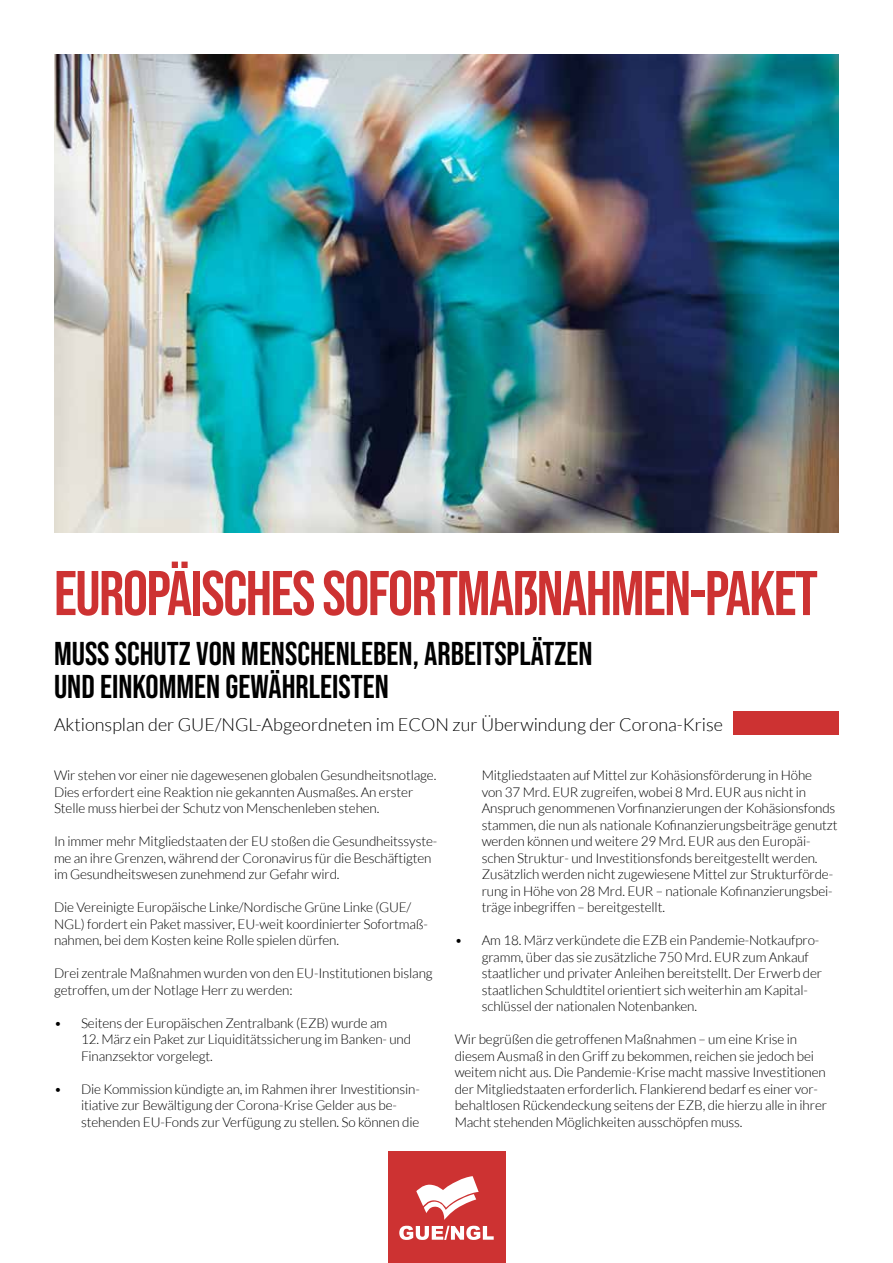
<style>
.page{position:relative;width:893px;height:1263px;background:#fff}
.page>*{position:absolute;margin:0;border:0;box-sizing:border-box;transform-origin:0 0}
.t1{font:63px "Bebas Neue";letter-spacing:-.025em;color:#cd3232}
.t2{font:33px/33px "Bebas Neue";color:#000}
.t3{font:300 18px "Lato";color:#000}
.t4{font:300 13.5px/16.5px "Lato";letter-spacing:-.01em;color:#000}
</style>
<div class="page">
<div style="left:388px;top:1152px;width:117px;height:111px;background:#cd3232"></div>
<svg style="left:416px;top:1176px;width:63px;height:44px"></svg>
<svg style="left:399px;top:1226px;width:95px;height:14px"></svg>
<img style="left:54px;top:54px;width:785px;height:478px">
<div style="left:733px;top:711px;width:105px;height:23px;background:#cd3232"></div>
<h1 class="t1" style="left:54px;top:558px;width:765px">EUROPÄISCHES SOFORTMAßNAHMEN-PAKET</h1>
<h2 class="t2" style="left:54px;top:636px;width:540px">MUSS SCHUTZ VON MENSCHENLEBEN, ARBEITSPLÄTZEN<br>UND EINKOMMEN GEWÄHRLEISTEN</h2>
<h3 class="t3" style="left:54px;top:714px;width:671px">Aktionsplan der GUE/NGL-Abgeordneten im ECON zur Überwindung der Corona-Krise</h3>
<p class="t4" style="left:54px;top:767px;width:384px">Wir stehen vor einer nie dagewesenen globalen Gesundheitsnotlage.<br>Dies erfordert eine Reaktion nie gekannten Ausmaßes. An erster<br>Stelle muss hierbei der Schutz von Menschenleben stehen.</p>
<p class="t4" style="left:54px;top:833px;width:385px">In immer mehr Mitgliedstaaten der EU stoßen die Gesundheitssyste&shy;me an ihre Grenzen, während der Coronavirus für die Beschäftigten im Gesundheitswesen zunehmend zur Gefahr wird.</p>
<p class="t4" style="left:54px;top:899px;width:376px">Die Vereinigte Europäische Linke/Nordische Grüne Linke (GUE/<br>NGL) fordert ein Paket massiver, EU-weit koordinierter Sofortmaß&shy;nahmen, bei dem Kosten keine Rolle spielen dürfen.</p>
<p class="t4" style="left:54px;top:965px;width:380px">Drei zentrale Maßnahmen wurden von den EU-Institutionen bislang getroffen, um der Notlage Herr zu werden:</p>
<p class="t4" style="left:54px;top:1014px;width:335px">• Seitens der Europäischen Zentralbank (EZB) wurde am</p>
<p class="t4" style="left:81px;top:1031px;width:332px">12. März ein Paket zur Liquiditätssicherung im Banken- und<br>Finanzsektor vorgelegt.</p>
<p class="t4" style="left:81px;top:1080px;width:340px;text-indent:-27px">• Die Kommission kündigte an, im Rahmen ihrer Investitionsin&shy;itiative zur Bewältigung der Corona-Krise Gelder aus be&shy;stehenden EU-Fonds zur Verfügung zu stellen. So können die</p>
<p class="t4" style="left:482px;top:767px;width:357px">Mitgliedstaaten auf Mittel zur Kohäsionsförderung in Höhe<br>von 37 Mrd. EUR zugreifen, wobei 8 Mrd. EUR aus nicht in Anspruch genommenen Vorfinanzierungen der Kohäsionsfonds stammen, die nun als nationale Kofinanzierungsbeiträge genutzt werden können und weitere 29 Mrd. EUR aus den Europäi&shy;schen Struktur- und Investitionsfonds bereitgestellt werden.<br>Zusätzlich werden nicht zugewiesene Mittel zur Strukturförde&shy;rung in Höhe von 28 Mrd. EUR – nationale Kofinanzierungsbei&shy;träge inbegriffen – bereitgestellt.</p>
<p class="t4" style="left:482px;top:932px;width:342px;text-indent:-27px">• Am 18. März verkündete die EZB ein Pandemie-Notkaufpro&shy;gramm, über das sie zusätzliche 750 Mrd. EUR zum Ankauf staatlicher und privater Anleihen bereitstellt. Der Erwerb der staatlichen Schuldtitel orientiert sich weiterhin am Kapital&shy;schlüssel der nationalen Notenbanken.</p>
<p class="t4" style="left:455px;top:1031px;width:374px">Wir begrüßen die getroffenen Maßnahmen – um eine Krise in diesem Ausmaß in den Griff zu bekommen, reichen sie jedoch bei weitem nicht aus. Die Pandemie-Krise macht massive Investitionen der Mitgliedstaaten erforderlich. Flankierend bedarf es einer vor&shy;behaltlosen Rückendeckung seitens der EZB, die hierzu alle in ihrer Macht stehenden Möglichkeiten ausschöpfen muss.</p>
</div>
